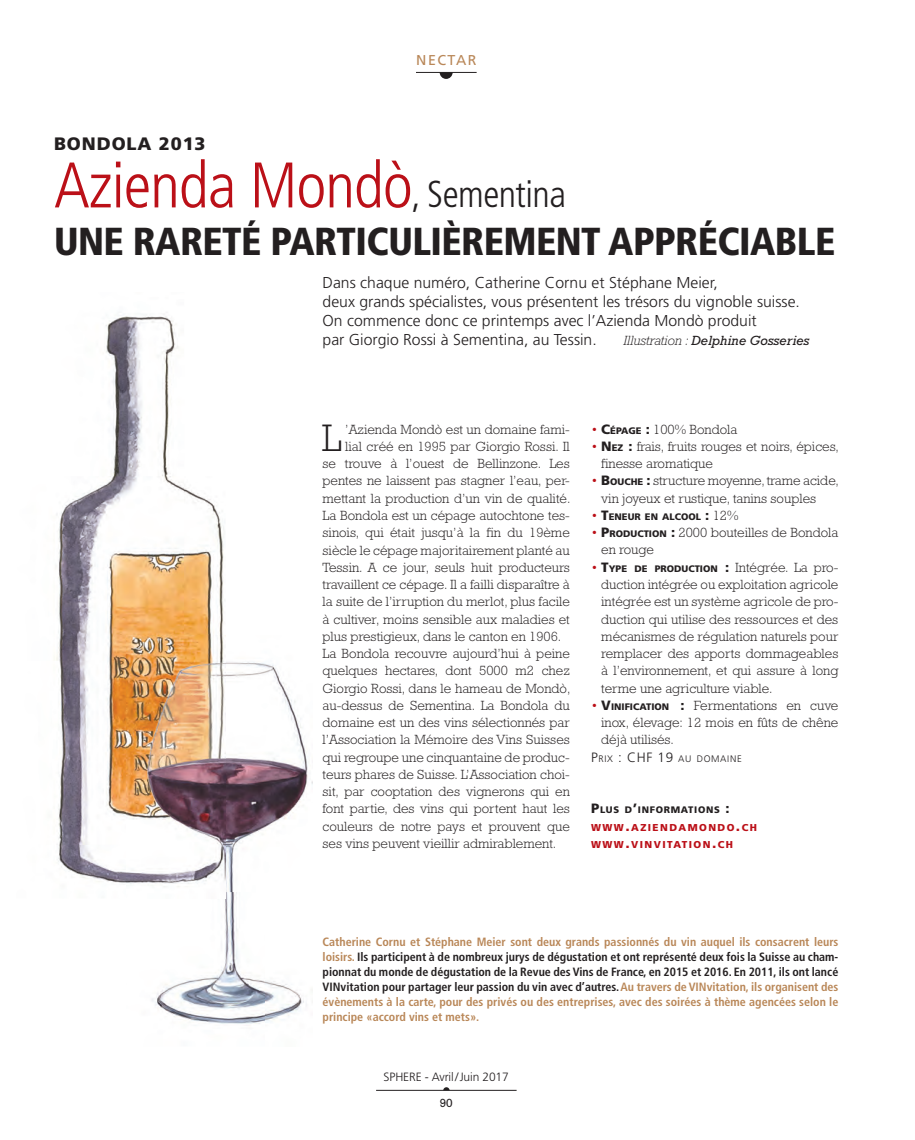
<style>
.page{position:relative;width:915px;height:1140px;background:#fff}
.page>*{position:absolute;margin:0;border:0;box-sizing:border-box;transform-origin:0 0}
.t1{font:300 condensed 64.2px "Frutiger LT";letter-spacing:-.015em;color:#bb1018}
.t2{font:900 condensed 39px "Frutiger LT";letter-spacing:-.015em;color:#231f20}
.t3{font:300 38.85px "Rockwell";color:#231f20}
.t4{font:900 18px "Frutiger LT";letter-spacing:.05em;color:#231f20}
.t5{font:300 15.75px/18.8px "Frutiger LT";color:#231f20}
.t6{font:14.25px "Frutiger LT";letter-spacing:.1em;color:#b98758}
.t7{font:300 13.5px/17.2px "Rockwell";color:#231f20}
.t8{font:italic 13.5px "Rockwell";color:#231f20}
.t9{font:700 condensed 12px/15px "Frutiger LT";color:#b98758;text-align:justify}
.t10{font:300 12px "Frutiger LT";letter-spacing:-.01em;color:#231f20}
.t11{font:12px "Rockwell";color:#231f20}
.t12{font:900 10.05px/17.2px "Frutiger LT";letter-spacing:.145em;color:#bb1018}
.t13{font:900 9.45px "Frutiger LT";color:#231f20}
.t14{font:300 9.45px "Frutiger LT";letter-spacing:.07em;color:#231f20}
.t15{font:900 9.45px "Frutiger LT";letter-spacing:.07em;color:#231f20}
.s1{font-size:37.5px;color:#231f20}
.s2{font-weight:300}
.s3{font-family:"Frutiger LT";font-weight:900}
.s4{font-family:"Frutiger LT";font-weight:900;font-size:9.45px}
.s5{font-size:13.5px}
.s6{font-family:"Rockwell";font-weight:300;font-size:13.5px}
.s7{font-size:14.25px}
.s8{color:#231f20}
</style>
<div class="page">
<hr style="left:416px;top:72px;width:60px;height:1px;background:#231f20">
<svg style="left:439px;top:72px;width:13px;height:7px"></svg>
<hr style="left:376px;top:1090px;width:140px;height:1px;background:#231f20">
<svg style="left:443px;top:1087px;width:6px;height:3px"></svg>
<img style="left:56px;top:316px;width:168px;height:567px">
<img style="left:225px;top:635px;width:88px;height:257px">
<img style="left:152px;top:892px;width:161px;height:132px">
<img style="left:126px;top:635px;width:99px;height:263px">
<p class="t6" style="left:416px;top:51px;width:62px">NECTAR</p>
<h3 class="t4" style="left:54px;top:133px;width:153px">BONDOLA 2013</h3>
<h1 class="t1" style="left:54px;top:149px;width:513px">Azienda Mondò<span class="s1">, Sementina</span></h1>
<h2 class="t2" style="left:54px;top:218px;width:782px">UNE RARETÉ PARTICULIÈREMENT APPRÉCIABLE</h2>
<p class="t5" style="left:322px;top:274px;width:478px">Dans chaque numéro, Catherine Cornu et Stéphane Meier,<br>deux grands spécialistes, vous présentent les trésors du vignoble suisse.<br>On commence donc ce printemps avec l’Azienda Mondò produit<br>par Giorgio Rossi à Sementina, au Tessin.</p>
<p class="t8" style="left:623px;top:332px;width:188px"><span class="s2">Illustration :</span> Delphine Gosseries</p>
<h3 class="t3" style="left:322px;top:416px;width:21px">L</h3>
<p class="t7" style="left:345px;top:420px;width:226px">’Azienda Mondò est un domaine fami-</p>
<p class="t7" style="left:345px;top:438px;width:226px">lial créé en 1995 par Giorgio Rossi. Il</p>
<p class="t7" style="left:322px;top:455px;width:249px">se trouve à l’ouest de Bellinzone. Les</p>
<p class="t7" style="left:322px;top:472px;width:248px">pentes ne laissent pas stagner l’eau, per-</p>
<p class="t7" style="left:322px;top:489px;width:249px">mettant la production d’un vin de qualité.</p>
<p class="t7" style="left:322px;top:507px;width:249px">La Bondola est un cépage autochtone tes-</p>
<p class="t7" style="left:322px;top:524px;width:249px">sinois, qui était jusqu’à la fin du 19ème</p>
<p class="t7" style="left:322px;top:541px;width:249px">siècle le cépage majoritairement planté au</p>
<p class="t7" style="left:322px;top:558px;width:249px">Tessin. A ce jour, seuls huit producteurs</p>
<p class="t7" style="left:322px;top:576px;width:249px">travaillent ce cépage. Il a failli disparaître à</p>
<p class="t7" style="left:322px;top:593px;width:249px">la suite de l’irruption du merlot, plus facile</p>
<p class="t7" style="left:322px;top:610px;width:249px">à cultiver, moins sensible aux maladies et</p>
<p class="t7" style="left:322px;top:627px;width:240px">plus prestigieux, dans le canton en 1906.</p>
<p class="t7" style="left:322px;top:645px;width:249px">La Bondola recouvre aujourd’hui à peine</p>
<p class="t7" style="left:322px;top:662px;width:249px">quelques hectares, dont 5000 m2 chez</p>
<p class="t7" style="left:322px;top:679px;width:249px">Giorgio Rossi, dans le hameau de Mondò,</p>
<p class="t7" style="left:322px;top:696px;width:249px">au-dessus de Sementina. La Bondola du</p>
<p class="t7" style="left:322px;top:714px;width:249px">domaine est un des vins sélectionnés par</p>
<p class="t7" style="left:322px;top:731px;width:249px">l’Association la Mémoire des Vins Suisses</p>
<p class="t7" style="left:322px;top:748px;width:249px">qui regroupe une cinquantaine de produc-</p>
<p class="t7" style="left:322px;top:765px;width:249px">teurs phares de Suisse. L’Association choi-</p>
<p class="t7" style="left:322px;top:783px;width:249px">sit, par cooptation des vignerons qui en</p>
<p class="t7" style="left:322px;top:800px;width:249px">font partie, des vins qui portent haut les</p>
<p class="t7" style="left:322px;top:817px;width:249px">couleurs de notre pays et prouvent que</p>
<p class="t7" style="left:322px;top:834px;width:235px">ses vins peuvent vieillir admirablement.</p>
<p class="t7" style="left:601px;top:420px;width:239px"><span class="s3">C</span><span class="s4">ÉPAGE</span> <span class="s3">:</span> 100% Bondola<br><span class="s3">N</span><span class="s4">EZ</span> <span class="s3">:</span> frais, fruits rouges et noirs, épices, finesse aromatique<br><span class="s3">B</span><span class="s4">OUCHE</span> <span class="s3">:</span> structure moyenne, trame acide, vin joyeux et rustique, tanins souples</p>
<p class="t13" style="left:601px;top:511px;width:139px"><span class="s5">T</span>ENEUR EN ALCOOL <span class="s5">:</span> <span class="s6">12%</span></p>
<p class="t7" style="left:601px;top:524px;width:238px"><span class="s3">P</span><span class="s4">RODUCTION</span> <span class="s3">:</span> 2000 bouteilles de Bondola en rouge</p>
<p class="t13" style="left:601px;top:562px;width:238px"><span class="s5">T</span>YPE DE PRODUCTION <span class="s5">:</span> <span class="s6">Intégrée. La pro-</span></p>
<p class="t7" style="left:601px;top:576px;width:238px">duction intégrée ou exploitation agricole intégrée est un système agricole de pro&shy;duction qui utilise des ressources et des mécanismes de régulation naturels pour remplacer des apports dommageables à l’environnement, et qui assure à long terme une agriculture viable.<br><span class="s3">V</span><span class="s4">INIFICATION</span> <span class="s3">:</span> Fermentations en cuve inox, élevage: 12 mois en fûts de chêne déjà utilisés.</p>
<p class="t14" style="left:591px;top:753px;width:152px"><span class="s5">P</span>RIX <span class="s5">: CHF 19</span> AU DOMAINE</p>
<p class="t15" style="left:591px;top:804px;width:140px"><span class="s5">P</span>LUS D<span class="s5">’</span>INFORMATIONS <span class="s5">:</span></p>
<p class="t12" style="left:591px;top:818px;width:167px">WWW<span class="s7">.</span>AZIENDAMONDO<span class="s7">.</span>CH<br>WWW<span class="s7">.</span>VINVITATION<span class="s7">.</span>CH</p>
<p class="t9" style="left:322px;top:934px;width:517px">Catherine Cornu et Stéphane Meier sont deux grands passionnés du vin auquel ils consacrent leurs loisirs. <span class="s8">Ils participent à de nombreux jurys de dégustation et ont représenté deux fois la Suisse au cham&shy;pionnat du monde de dégustation de la Revue des Vins de France, en 2015 et 2016. En 2011, ils ont lancé VINvitation pour partager leur passion du vin avec d’autres.</span>Au travers de VINvitation, ils organisent des évènements à la carte, pour des privés ou des entreprises, avec des soirées à thème agencées selon le principe «accord vins et mets».</p>
<p class="t10" style="left:383px;top:1070px;width:127px">SPHERE - Avril / Juin 2017</p>
<p class="t11" style="left:439px;top:1096px;width:15px">90</p>
</div>
